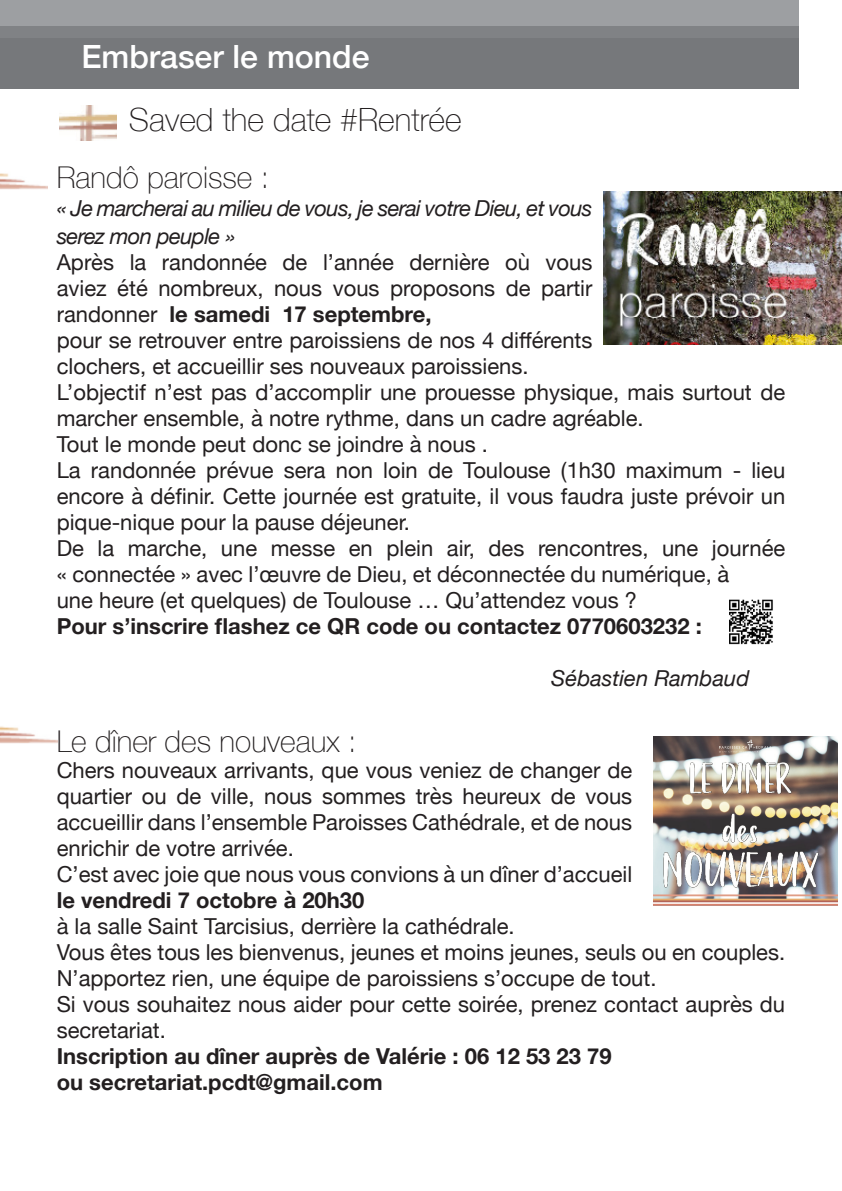
<style>
.page{position:relative;width:842px;height:1191px;background:#fff}
.page>*{position:absolute;margin:0;border:0;box-sizing:border-box;transform-origin:0 0}
.t1{font:100 32px "Helvetica Neue";color:#231f20}
.t2{font:500 32px "Helvetica Neue";color:#fff}
.t3{font:100 30px "Helvetica Neue";color:#231f20}
.t4{font:22px/26px "Helvetica Neue";color:#231f20}
.t5{font:700 22px "Helvetica Neue";color:#231f20}
.t6{font:italic 22px/28px "Helvetica Neue";letter-spacing:-.03em;color:#231f20}
.t7{font:italic 22px "Helvetica Neue";color:#231f20}
.s1{font-weight:700}
</style>
<div class="page">
<div style="left:0;top:36px;width:799px;height:53px;background:#76787b"></div>
<div style="left:0;top:0;width:799px;height:26px;background:#9d9fa2"></div>
<div style="left:0;top:26px;width:798px;height:12px;background:#808285"></div>
<img style="left:604px;top:191px;width:238px;height:153px">
<img style="left:654px;top:736px;width:184px;height:169px">
<img style="left:729px;top:599px;width:44px;height:46px">
<img style="left:0;top:173px;width:48px;height:17px">
<img style="left:0;top:726px;width:58px;height:18px">
<img style="left:59px;top:105px;width:58px;height:35px">
<p class="t2" style="left:81px;top:30px;width:290px">Embraser le monde</p>
<p class="t1" style="left:129px;top:95px;width:334px">Saved the date #Rentrée</p>
<p class="t3" style="left:57px;top:154px;width:214px">Randô paroisse :</p>
<p class="t6" style="left:57px;top:195px;width:537px">« Je marcherai au milieu de vous, je serai votre Dieu, et vous serez mon peuple »</p>
<p class="t4" style="left:57px;top:250px;width:537px;text-align:justify">Après la randonnée de l’année dernière où vous aviez été nombreux, nous vous proposons de partir randonner <span class="s1">le samedi 17 septembre,</span></p>
<p class="t4" style="left:57px;top:328px;width:537px">pour se retrouver entre paroissiens de nos 4 différents clochers, et accueillir ses nouveaux paroissiens.</p>
<p class="t4" style="left:57px;top:380px;width:730px">L’objectif n’est pas d’accomplir une prouesse physique, mais surtout de marcher ensemble, à notre rythme, dans un cadre agréable.</p>
<p class="t4" style="left:57px;top:432px;width:433px">Tout le monde peut donc se joindre à nous .</p>
<p class="t4" style="left:57px;top:458px;width:730px;text-align:justify">La randonnée prévue sera non loin de Toulouse (1h30 maximum - lieu encore à définir. Cette journée est gratuite, il vous faudra juste prévoir un pique-nique pour la pause déjeuner.</p>
<p class="t4" style="left:57px;top:536px;width:730px">De la marche, une messe en plein air, des rencontres, une journée « connectée » avec l’œuvre de Dieu, et déconnectée du numérique, à<br>une heure (et quelques) de Toulouse … Qu’attendez vous ?</p>
<p class="t5" style="left:57px;top:609px;width:647px">Pour s’inscrire flashez ce QR code ou contactez 0770603232 :</p>
<p class="t7" style="left:551px;top:662px;width:200px">Sébastien Rambaud</p>
<p class="t3" style="left:57px;top:718px;width:301px">Le dîner des nouveaux :</p>
<p class="t4" style="left:57px;top:758px;width:577px;text-align:justify">Chers nouveaux arrivants, que vous veniez de changer de quartier ou de ville, nous sommes très heureux de vous accueillir dans l’ensemble Paroisses Cathédrale, et de nous enrichir de votre arrivée.</p>
<p class="t4" style="left:57px;top:862px;width:577px">C’est avec joie que nous vous convions à un dîner d’accueil</p>
<p class="t5" style="left:57px;top:883px;width:309px">le vendredi 7 octobre à 20h30</p>
<p class="t4" style="left:57px;top:914px;width:459px">à la salle Saint Tarcisius, derrière la cathédrale.</p>
<p class="t4" style="left:57px;top:940px;width:730px">Vous êtes tous les bienvenus, jeunes et moins jeunes, seuls ou en couples.</p>
<p class="t4" style="left:57px;top:966px;width:601px">N’apportez rien, une équipe de paroissiens s’occupe de tout.</p>
<p class="t4" style="left:57px;top:992px;width:730px">Si vous souhaitez nous aider pour cette soirée, prenez contact auprès du secretariat.</p>
<p class="t5" style="left:57px;top:1039px;width:556px">Inscription au dîner auprès de Valérie : 06 12 53 23 79</p>
<p class="t5" style="left:57px;top:1065px;width:327px">ou secretariat.pcdt@gmail.com</p>
</div>
